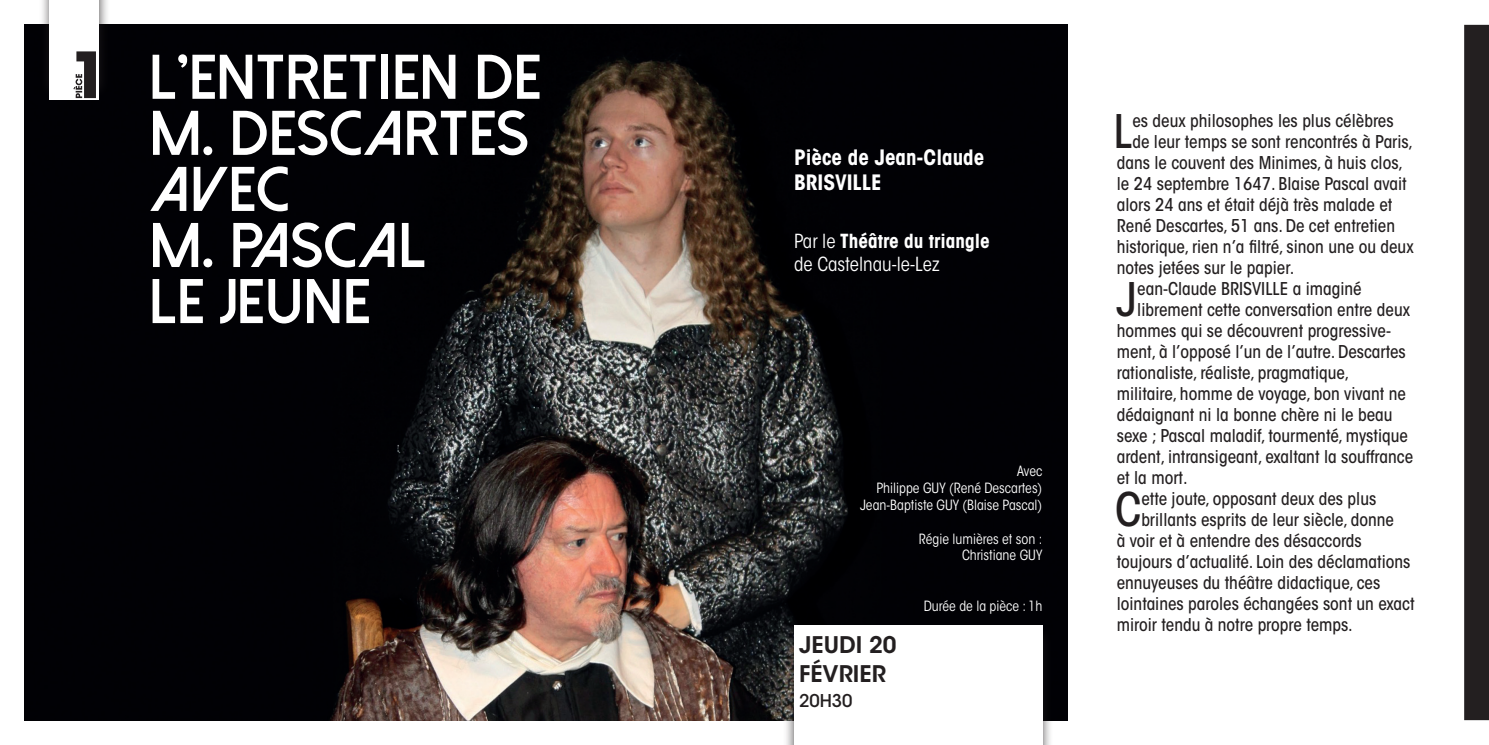
<style>
.page{position:relative;width:1489px;height:745px;background:#fff}
.page>*{position:absolute;margin:0;border:0;box-sizing:border-box;transform-origin:0 0}
.t1{font:800 63px/56px "Dolce Vita";color:#fff}
.t2{font:500 condensed 45.85px "ITC Avant Garde Std";color:#231f20}
.t3{font:600 22.75px/29.4px "ITC Avant Garde Std";color:#231f20}
.t4{font:700 condensed 21px/25.2px "ITC Avant Garde Std";color:#fff}
.t5{font:condensed 19.25px/23.1px "ITC Avant Garde Std";color:#fff}
.t6{font:500 condensed 17.5px "ITC Avant Garde Std";color:#231f20}
.t7{font:500 17.5px "ITC Avant Garde Std";color:#231f20}
.t8{font:condensed 14px/16.8px "ITC Avant Garde Std";color:#fff;text-align:right}
.s1{font-weight:700}
</style>
<div class="page">
<img style="left:25px;top:25px;width:1042px;height:694px">
<div style="left:39px;top:0;width:71px;height:100px;background:#231f20;opacity:.75"></div>
<div style="left:50px;top:0;width:49px;height:99px;background:#fff"></div>
<svg style="left:73px;top:51px;width:23px;height:47px"></svg>
<div style="left:783px;top:624px;width:269px;height:120px;background:#231f20;opacity:.75"></div>
<div style="left:794px;top:625px;width:248px;height:119px;background:#fff"></div>
<svg style="left:1464px;top:25px;width:24px;height:694px;background:#292526"></svg>
<h1 class="t1" style="left:149px;top:49px;width:394px">L'ENTRETIEN DE<br>M. DESCARTES<br>AVEC<br>M. PASCAL<br>LE JEUNE</h1>
<p class="t4" style="left:794px;top:144px;width:192px">Pièce de Jean-Claude<br>BRISVILLE</p>
<p class="t5" style="left:794px;top:229px;width:197px">Par le <span class="s1">Théâtre du triangle </span>de Castelnau-le-Lez</p>
<p class="t8" style="left:860px;top:462px;width:184px">Avec<br>Philippe GUY (René Descartes)<br>Jean-Baptiste GUY (Blaise Pascal)</p>
<p class="t8" style="left:918px;top:530px;width:125px">Régie lumières et son :<br>Christiane GUY</p>
<p class="t8" style="left:923px;top:597px;width:120px">Durée de la pièce : 1h</p>
<h3 class="t3" style="left:799px;top:629px;width:99px">JEUDI 20<br>FÉVRIER</h3>
<p class="t7" style="left:799px;top:688px;width:55px">20h30</p>
<h2 class="t2" style="left:1113px;top:103px;width:20px">L</h2>
<p class="t6" style="left:1132px;top:109px;width:263px">es deux philosophes les plus célèbres</p>
<p class="t6" style="left:1132px;top:130px;width:282px">de leur temps se sont rencontrés à Paris,</p>
<p class="t6" style="left:1116px;top:151px;width:288px">dans le couvent des Minimes, à huis clos,</p>
<p class="t6" style="left:1116px;top:172px;width:291px">le 24 septembre 1647. Blaise Pascal avait</p>
<p class="t6" style="left:1116px;top:193px;width:277px">alors 24 ans et était déjà très malade et</p>
<p class="t6" style="left:1116px;top:214px;width:280px">René Descartes, 51 ans. De cet entretien</p>
<p class="t6" style="left:1116px;top:235px;width:298px">historique, rien n’a filtré, sinon une ou deux</p>
<p class="t6" style="left:1116px;top:256px;width:179px">notes jetées sur le papier.</p>
<h2 class="t2" style="left:1116px;top:271px;width:22px">J</h2>
<p class="t6" style="left:1137px;top:277px;width:226px">ean-Claude BRISVILLE a imaginé</p>
<p class="t6" style="left:1137px;top:298px;width:274px">librement cette conversation entre deux</p>
<p class="t6" style="left:1116px;top:319px;width:276px">hommes qui se découvrent progressive-</p>
<p class="t6" style="left:1116px;top:340px;width:291px">ment, à l’opposé l’un de l’autre. Descartes</p>
<p class="t6" style="left:1116px;top:361px;width:234px">rationaliste, réaliste, pragmatique,</p>
<p class="t6" style="left:1116px;top:382px;width:291px">militaire, homme de voyage, bon vivant ne</p>
<p class="t6" style="left:1116px;top:403px;width:277px">dédaignant ni la bonne chère ni le beau</p>
<p class="t6" style="left:1116px;top:424px;width:293px">sexe ; Pascal maladif, tourmenté, mystique</p>
<p class="t6" style="left:1116px;top:445px;width:298px">ardent, intransigeant, exaltant la souffrance</p>
<p class="t6" style="left:1116px;top:466px;width:73px">et la mort.</p>
<h2 class="t2" style="left:1114px;top:481px;width:28px">C</h2>
<p class="t6" style="left:1141px;top:487px;width:236px">ette joute, opposant deux des plus</p>
<p class="t6" style="left:1141px;top:508px;width:254px">brillants esprits de leur siècle, donne</p>
<p class="t6" style="left:1116px;top:529px;width:247px">à voir et à entendre des désaccords</p>
<p class="t6" style="left:1116px;top:550px;width:295px">toujours d’actualité. Loin des déclamations</p>
<p class="t6" style="left:1116px;top:571px;width:265px">ennuyeuses du théâtre didactique, ces</p>
<p class="t6" style="left:1116px;top:592px;width:299px">lointaines paroles échangées sont un exact</p>
<p class="t6" style="left:1116px;top:613px;width:237px">miroir tendu à notre propre temps.</p>
</div>
